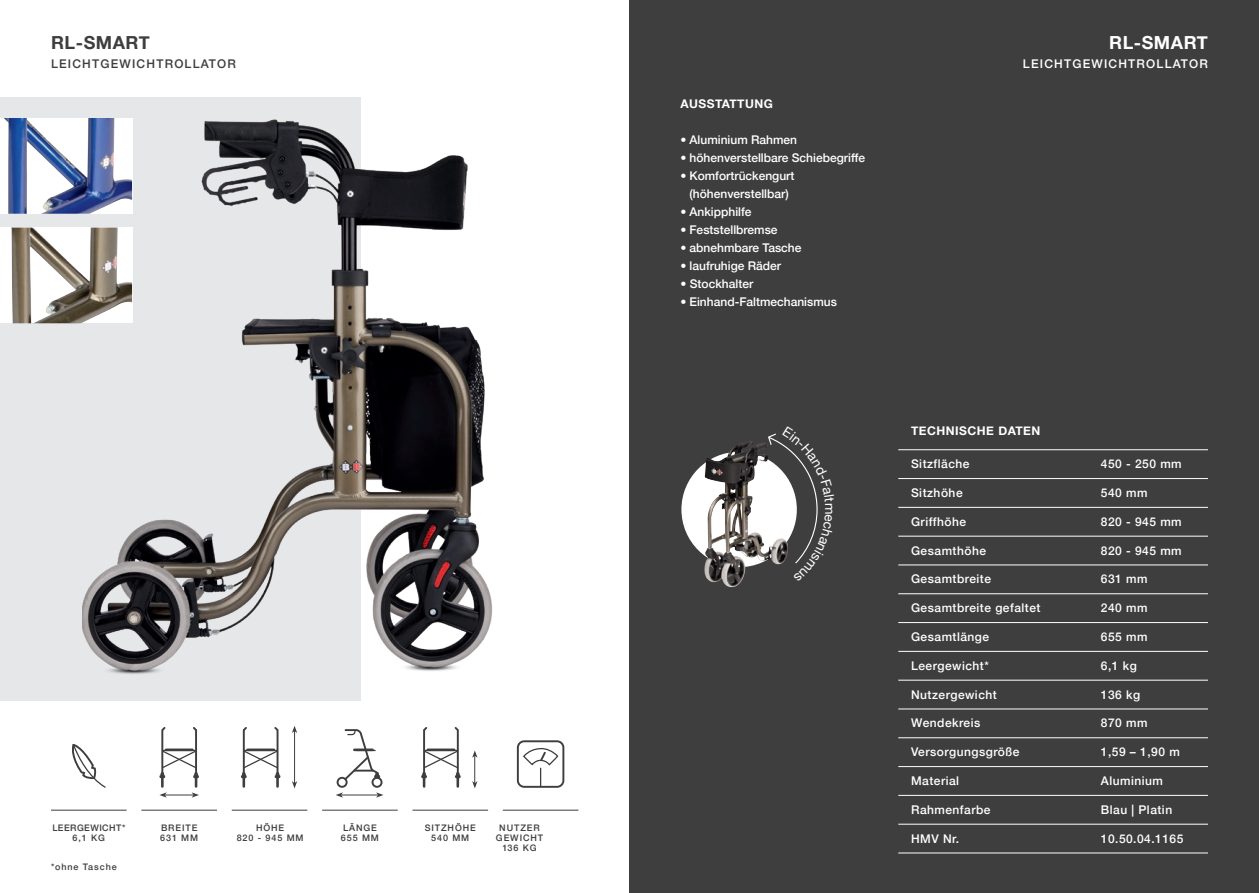
<style>
.page{position:relative;width:1259px;height:893px;background:#fff}
.page>*{position:absolute;margin:0;border:0;box-sizing:border-box;transform-origin:0 0}
.t1{font:700 18px "Helvetica Neue";letter-spacing:.03em;color:#3e3e3f}
.t2{font:700 18px "Helvetica Neue";letter-spacing:.03em;color:#fff}
.t3{font:500 12px "Helvetica Neue";letter-spacing:.04em;color:#fff}
.t4{font:500 12px/18px "Helvetica Neue";color:#fff;text-align:center}
.t5{font:700 12px "Helvetica Neue";letter-spacing:.04em;color:#fff}
.t6{font:500 12px "Helvetica Neue";letter-spacing:.1em;color:#3e3e3f}
.t7{font:500 12px "Helvetica Neue";letter-spacing:.1em;color:#fff}
.t8{font:500 9px/9.8px "Helvetica Neue";letter-spacing:.1em;color:#3e3e3f;text-align:center}
.t9{font:500 9px/9.8px "Helvetica Neue";letter-spacing:.05em;color:#3e3e3f;text-align:center}
</style>
<div class="page">
<div style="left:0;top:97px;width:361px;height:604px;background:#e6e7e9"></div>
<svg style="left:72px;top:743px;width:34px;height:45px"></svg>
<svg style="left:159px;top:727px;width:40px;height:59px"></svg>
<svg style="left:241px;top:727px;width:39px;height:59px"></svg>
<hr style="left:163px;top:795px;width:33px;height:1px;background:#3e3e3f">
<svg style="left:159px;top:792px;width:8px;height:6px"></svg>
<svg style="left:192px;top:792px;width:7px;height:6px"></svg>
<hr style="left:294px;top:730px;width:1px;height:55px;background:#3e3e3f">
<svg style="left:292px;top:781px;width:5px;height:7px"></svg>
<svg style="left:292px;top:726px;width:5px;height:7px"></svg>
<hr style="left:340px;top:795px;width:39px;height:1px;background:#3e3e3f">
<svg style="left:336px;top:792px;width:7px;height:6px"></svg>
<svg style="left:376px;top:792px;width:7px;height:6px"></svg>
<div style="left:371px;top:777px;width:11px;height:11px;border:2px solid #3e3e3f;border-radius:50%"></div>
<svg style="left:344px;top:729px;width:36px;height:53px"></svg>
<div style="left:337px;top:777px;width:10px;height:11px;border:2px solid #3e3e3f;border-radius:50%"></div>
<hr style="left:51px;top:810px;width:76px;height:1px;background:#3e3e3f">
<hr style="left:141px;top:810px;width:76px;height:1px;background:#3e3e3f">
<hr style="left:232px;top:810px;width:75px;height:1px;background:#3e3e3f">
<hr style="left:322px;top:810px;width:76px;height:1px;background:#3e3e3f">
<div style="left:517px;top:740px;width:47px;height:48px;border:2px solid #3e3e3f;border-radius:6px"></div>
<svg style="left:522px;top:748px;width:37px;height:39px"></svg>
<hr style="left:503px;top:810px;width:75px;height:1px;background:#3e3e3f">
<svg style="left:421px;top:727px;width:40px;height:59px"></svg>
<hr style="left:474px;top:755px;width:1px;height:30px;background:#3e3e3f">
<svg style="left:472px;top:781px;width:5px;height:7px"></svg>
<svg style="left:472px;top:750px;width:5px;height:8px"></svg>
<hr style="left:412px;top:810px;width:76px;height:1px;background:#3e3e3f">
<img style="left:82px;top:118px;width:411px;height:556px">
<div style="left:0;top:118px;width:132px;height:96px;background:#fff"></div>
<img style="left:4px;top:118px;width:128px;height:96px">
<div style="left:0;top:228px;width:132px;height:95px;background:#fff"></div>
<img style="left:11px;top:228px;width:121px;height:95px">
<div style="left:629px;top:0;width:630px;height:893px;background:#3e3e3f"></div>
<hr style="left:898px;top:449px;width:310px;height:1px;background:#fff">
<hr style="left:898px;top:478px;width:310px;height:1px;background:#fff">
<hr style="left:898px;top:507px;width:310px;height:1px;background:#fff">
<hr style="left:898px;top:536px;width:310px;height:1px;background:#fff">
<hr style="left:898px;top:565px;width:310px;height:1px;background:#fff">
<hr style="left:898px;top:593px;width:310px;height:1px;background:#fff">
<hr style="left:898px;top:622px;width:310px;height:1px;background:#fff">
<hr style="left:898px;top:651px;width:310px;height:1px;background:#fff">
<hr style="left:898px;top:680px;width:310px;height:1px;background:#fff">
<hr style="left:898px;top:709px;width:310px;height:1px;background:#fff">
<hr style="left:898px;top:737px;width:310px;height:1px;background:#fff">
<hr style="left:898px;top:766px;width:310px;height:1px;background:#fff">
<hr style="left:898px;top:795px;width:310px;height:1px;background:#fff">
<hr style="left:898px;top:824px;width:310px;height:1px;background:#fff">
<hr style="left:898px;top:853px;width:310px;height:1px;background:#fff">
<svg style="left:681px;top:452px;width:116px;height:115px;fill:#fff"></svg>
<img style="left:704px;top:441px;width:47px;height:146px">
<svg style="left:767px;top:433px;width:51px;height:132px"></svg>
<h1 class="t1" style="left:51px;top:29px;width:100px">RL-SMART</h1>
<p class="t6" style="left:51px;top:54px;width:186px">LEICHTGEWICHTROLLATOR</p>
<p class="t9" style="left:52px;top:822px;width:74px">LEERGEWICHT*<br>6,1 KG</p>
<p class="t8" style="left:160px;top:822px;width:40px;text-align:left">BREITE<br>631 MM</p>
<p class="t8" style="left:237px;top:822px;width:68px">HÖHE<br>820 - 945 MM</p>
<p class="t8" style="left:341px;top:822px;width:40px;text-align:left">LÄNGE<br>655 MM</p>
<p class="t8" style="left:496px;top:822px;width:49px">NUTZER<br>GEWICHT<br>136 KG</p>
<p class="t8" style="left:425px;top:822px;width:53px">SITZHÖHE<br>540 MM</p>
<p class="t8" style="left:51px;top:861px;width:67px">*ohne Tasche</p>
<p class="t5" style="left:680px;top:95px;width:94px">AUSSTATTUNG</p>
<p class="t4" style="left:680px;top:130px;width:118px">• Aluminium Rahmen</p>
<p class="t4" style="left:680px;top:148px;width:186px">• höhenverstellbare Schiebegriffe</p>
<p class="t4" style="left:680px;top:166px;width:115px">• Komfortrückengurt (höhenverstellbar)</p>
<p class="t4" style="left:680px;top:202px;width:73px">• Ankipphilfe</p>
<p class="t4" style="left:680px;top:220px;width:99px">• Feststellbremse</p>
<p class="t4" style="left:680px;top:238px;width:122px">• abnehmbare Tasche</p>
<p class="t4" style="left:680px;top:256px;width:102px">• laufruhige Räder</p>
<p class="t4" style="left:680px;top:274px;width:74px">• Stockhalter</p>
<p class="t4" style="left:680px;top:292px;width:158px">• Einhand-Faltmechanismus</p>
<h1 class="t2" style="left:1109px;top:29px;width:100px">RL-SMART</h1>
<p class="t7" style="left:1023px;top:54px;width:186px">LEICHTGEWICHTROLLATOR</p>
<p class="t5" style="left:911px;top:421px;width:131px">TECHNISCHE DATEN</p>
<p class="t3" style="left:911px;top:454px;width:60px">Sitzfläche</p>
<p class="t3" style="left:1101px;top:454px;width:82px">450 - 250 mm</p>
<p class="t3" style="left:911px;top:483px;width:53px">Sitzhöhe</p>
<p class="t3" style="left:1101px;top:483px;width:48px">540 mm</p>
<p class="t3" style="left:911px;top:512px;width:56px">Griffhöhe</p>
<p class="t3" style="left:1101px;top:512px;width:82px">820 - 945 mm</p>
<p class="t3" style="left:911px;top:541px;width:76px">Gesamthöhe</p>
<p class="t3" style="left:1101px;top:541px;width:82px">820 - 945 mm</p>
<p class="t3" style="left:911px;top:569px;width:81px">Gesamtbreite</p>
<p class="t3" style="left:1101px;top:569px;width:48px">631 mm</p>
<p class="t3" style="left:911px;top:598px;width:131px">Gesamtbreite gefaltet</p>
<p class="t3" style="left:1101px;top:598px;width:48px">240 mm</p>
<p class="t3" style="left:911px;top:627px;width:80px">Gesamtlänge</p>
<p class="t3" style="left:1101px;top:627px;width:48px">655 mm</p>
<p class="t3" style="left:911px;top:656px;width:79px">Leergewicht*</p>
<p class="t3" style="left:1101px;top:656px;width:37px">6,1 kg</p>
<p class="t3" style="left:911px;top:685px;width:87px">Nutzergewicht</p>
<p class="t3" style="left:1101px;top:685px;width:41px">136 kg</p>
<p class="t3" style="left:911px;top:713px;width:71px">Wendekreis</p>
<p class="t3" style="left:1101px;top:713px;width:48px">870 mm</p>
<p class="t3" style="left:911px;top:742px;width:110px">Versorgungsgröße</p>
<p class="t3" style="left:1101px;top:742px;width:80px">1,59 – 1,90 m</p>
<p class="t3" style="left:911px;top:771px;width:50px">Material</p>
<p class="t3" style="left:1101px;top:771px;width:64px">Aluminium</p>
<p class="t3" style="left:911px;top:800px;width:81px">Rahmenfarbe</p>
<p class="t3" style="left:1101px;top:800px;width:73px">Blau | Platin</p>
<p class="t3" style="left:911px;top:829px;width:49px">HMV Nr.</p>
<p class="t3" style="left:1101px;top:829px;width:84px">10.50.04.1165</p>
</div>
